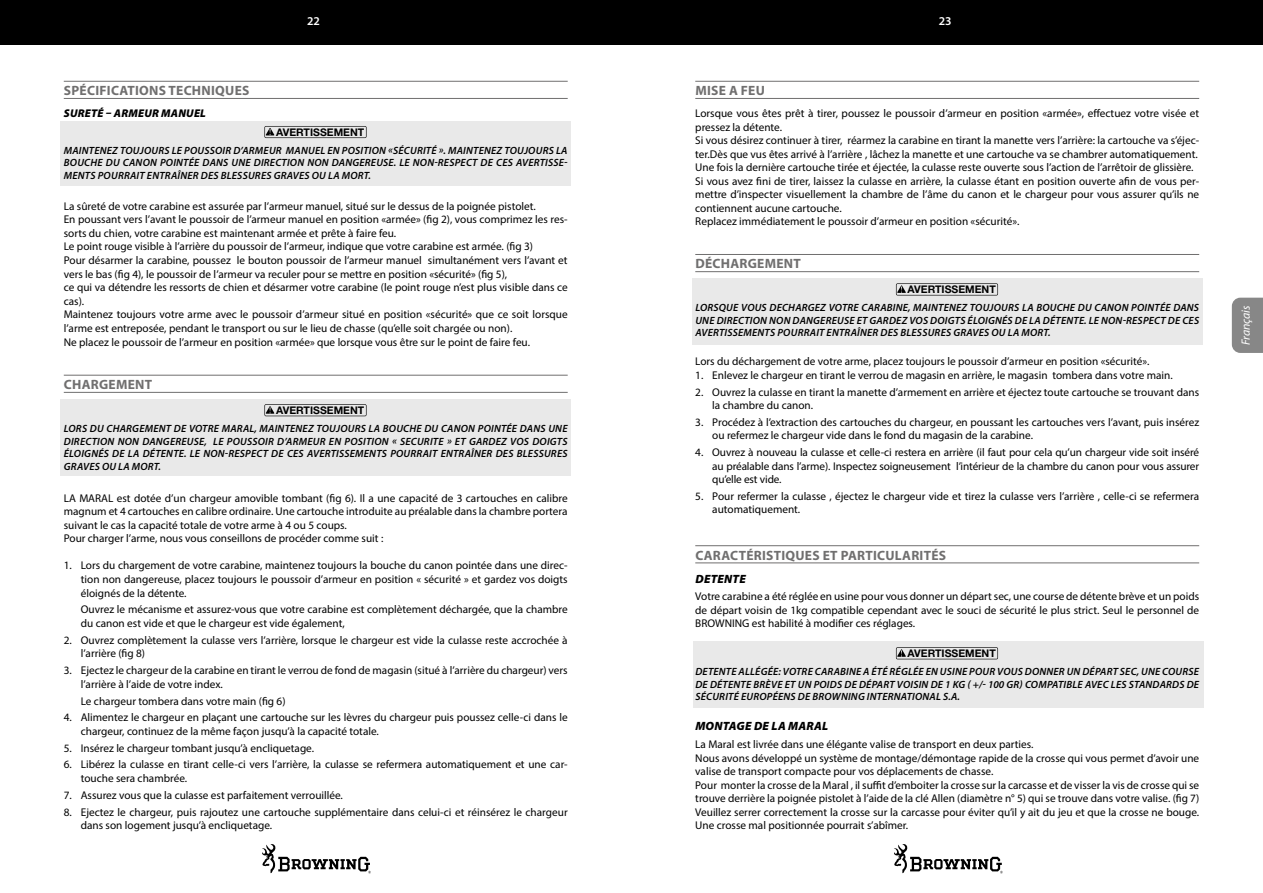
<style>
.page{position:relative;width:1263px;height:893px;background:#fff}
.page>*{position:absolute;margin:0;border:0;box-sizing:border-box;transform-origin:0 0}
.t1{font:700 13.5px "Myriad Pro";letter-spacing:.02em;color:#706f6f}
.t2{font:italic 900 12px "Myriad Pro";letter-spacing:.02em;color:#000}
.t3{font:italic 12px "Myriad Pro";color:#fff}
.t4{font:600 12px "Myriad Pro";color:#fff}
.t5{font:11.25px/13.6px "Myriad Pro";color:#000}
.t6{font:italic 900 11.25px "Myriad Pro";letter-spacing:.02em;color:#000}
.t7{font:italic 600 10.5px/12.8px "Myriad Pro";letter-spacing:.02em;color:#000;text-align:justify}
.t8{font:700 10.5px "Helvetica Neue";color:#000}
</style>
<div class="page">
<div style="left:0;top:0;width:1263px;height:45px;background:#000"></div>
<svg style="left:262px;top:844px;width:109px;height:29px"></svg>
<svg style="left:894px;top:844px;width:109px;height:29px"></svg>
<div style="left:61px;top:399px;width:510px;height:77px;background:#e9e9e9"></div>
<div style="left:61px;top:121px;width:510px;height:65px;background:#e9e9e9"></div>
<hr style="left:64px;top:81px;width:504px;height:1px;background:#706f6f">
<hr style="left:64px;top:98px;width:504px;height:1px;background:#706f6f">
<hr style="left:64px;top:375px;width:504px;height:1px;background:#706f6f">
<hr style="left:64px;top:392px;width:504px;height:1px;background:#706f6f">
<svg style="left:264px;top:126px;width:103px;height:12px"></svg>
<svg style="left:264px;top:404px;width:103px;height:12px"></svg>
<div style="left:692px;top:279px;width:510px;height:66px;background:#e9e9e9"></div>
<div style="left:693px;top:641px;width:511px;height:66px;background:#e9e9e9"></div>
<div style="left:1232px;top:298px;width:31px;height:55px;background:#878787"></div>
<hr style="left:695px;top:81px;width:504px;height:1px;background:#706f6f">
<hr style="left:695px;top:98px;width:504px;height:1px;background:#706f6f">
<hr style="left:695px;top:254px;width:504px;height:1px;background:#706f6f">
<hr style="left:695px;top:271px;width:504px;height:1px;background:#706f6f">
<hr style="left:695px;top:545px;width:504px;height:1px;background:#706f6f">
<hr style="left:695px;top:563px;width:504px;height:1px;background:#706f6f">
<svg style="left:896px;top:283px;width:102px;height:12px"></svg>
<svg style="left:896px;top:647px;width:102px;height:12px"></svg>
<p class="t4" style="left:307px;top:13px;width:14px">22</p>
<p class="t4" style="left:939px;top:13px;width:14px">23</p>
<p class="t1" style="left:64px;top:82px;width:187px">SPÉCIFICATIONS TECHNIQUES</p>
<p class="t6" style="left:64px;top:107px;width:144px">SURETÉ – ARMEUR MANUEL</p>
<p class="t8" style="left:276px;top:126px;width:90px">AVERTISSEMENT</p>
<p class="t7" style="left:64px;top:144px;width:505px">MAINTENEZ TOUJOURS LE POUSSOIR D’ARMEUR MANUEL EN POSITION «SÉCURITÉ ». MAINTENEZ TOUJOURS LA BOUCHE DU CANON POINTÉE DANS UNE DIRECTION NON DANGEREUSE. LE NON-RESPECT DE CES AVERTISSE-MENTS POURRAIT ENTRAÎNER DES BLESSURES GRAVES OU LA MORT.</p>
<p class="t5" style="left:64px;top:199px;width:505px">La sûreté de votre carabine est assurée par l’armeur manuel, situé sur le dessus de la poignée pistolet.<br>En poussant vers l’avant le poussoir de l’armeur manuel en position «armée» (fig 2), vous comprimez les res&shy;sorts du chien, votre carabine est maintenant armée et prête à faire feu.<br>Le point rouge visible à l’arrière du poussoir de l’armeur, indique que votre carabine est armée. (fig 3)<br>Pour désarmer la carabine, poussez le bouton poussoir de l’armeur manuel simultanément vers l’avant et vers le bas (fig 4), le poussoir de l’armeur va reculer pour se mettre en position «sécurité» (fig 5),<br>ce qui va détendre les ressorts de chien et désarmer votre carabine (le point rouge n’est plus visible dans ce cas).<br>Maintenez toujours votre arme avec le poussoir d’armeur situé en position «sécurité» que ce soit lorsque l’arme est entreposée, pendant le transport ou sur le lieu de chasse (qu’elle soit chargée ou non).<br>Ne placez le poussoir de l’armeur en position «armée» que lorsque vous être sur le point de faire feu.</p>
<p class="t1" style="left:64px;top:376px;width:90px">CHARGEMENT</p>
<p class="t8" style="left:276px;top:404px;width:90px">AVERTISSEMENT</p>
<p class="t7" style="left:64px;top:422px;width:505px">LORS DU CHARGEMENT DE VOTRE MARAL, MAINTENEZ TOUJOURS LA BOUCHE DU CANON POINTÉE DANS UNE DIRECTION NON DANGEREUSE, LE POUSSOIR D’ARMEUR EN POSITION « SECURITE » ET GARDEZ VOS DOIGTS ÉLOIGNÉS DE LA DÉTENTE. LE NON-RESPECT DE CES AVERTISSEMENTS POURRAIT ENTRAÎNER DES BLESSURES GRAVES OU LA MORT.</p>
<p class="t5" style="left:64px;top:491px;width:505px">LA MARAL est dotée d’un chargeur amovible tombant (fig 6). Il a une capacité de 3 cartouches en calibre magnum et 4 cartouches en calibre ordinaire. Une cartouche introduite au préalable dans la chambre portera suivant le cas la capacité totale de votre arme à 4 ou 5 coups.<br>Pour charger l’arme, nous vous conseillons de procéder comme suit :</p>
<p class="t5" style="left:81px;top:559px;width:488px;text-align:justify;text-indent:-17px">1. Lors du chargement de votre carabine, maintenez toujours la bouche du canon pointée dans une direc&shy;tion non dangereuse, placez toujours le poussoir d’armeur en position « sécurité » et gardez vos doigts éloignés de la détente.</p>
<p class="t5" style="left:81px;top:603px;width:488px">Ouvrez le mécanisme et assurez-vous que votre carabine est complètement déchargée, que la chambre du canon est vide et que le chargeur est vide également,</p>
<p class="t5" style="left:81px;top:633px;width:488px;text-indent:-17px">2. Ouvrez complètement la culasse vers l’arrière, lorsque le chargeur est vide la culasse reste accrochée à l’arrière (fig 8)</p>
<p class="t5" style="left:81px;top:663px;width:488px;text-indent:-17px">3. Ejectez le chargeur de la carabine en tirant le verrou de fond de magasin (situé à l’arrière du chargeur) vers l’arrière à l’aide de votre index.</p>
<p class="t5" style="left:81px;top:694px;width:206px">Le chargeur tombera dans votre main (fig 6)</p>
<p class="t5" style="left:81px;top:710px;width:488px;text-indent:-17px">4. Alimentez le chargeur en plaçant une cartouche sur les lèvres du chargeur puis poussez celle-ci dans le chargeur, continuez de la même façon jusqu’à la capacité totale.</p>
<p class="t5" style="left:64px;top:741px;width:252px">5. Insérez le chargeur tombant jusqu’à encliquetage.</p>
<p class="t5" style="left:81px;top:758px;width:488px;text-indent:-17px">6. Libérez la culasse en tirant celle-ci vers l’arrière, la culasse se refermera automatiquement et une car&shy;touche sera chambrée.</p>
<p class="t5" style="left:64px;top:788px;width:281px">7. Assurez vous que la culasse est parfaitement verrouillée.</p>
<p class="t5" style="left:81px;top:805px;width:488px;text-indent:-17px">8. Ejectez le chargeur, puis rajoutez une cartouche supplémentaire dans celui-ci et réinsérez le chargeur dans son logement jusqu’à encliquetage.</p>
<p class="t1" style="left:695px;top:82px;width:71px">MISE A FEU</p>
<p class="t5" style="left:695px;top:106px;width:505px">Lorsque vous êtes prêt à tirer, poussez le poussoir d’armeur en position «armée», effectuez votre visée et pressez la détente.<br>Si vous désirez continuer à tirer, réarmez la carabine en tirant la manette vers l’arrière: la cartouche va s’éjec&shy;ter.Dès que vus êtes arrivé à l’arrière , lâchez la manette et une cartouche va se chambrer automatiquement.<br>Une fois la dernière cartouche tirée et éjectée, la culasse reste ouverte sous l’action de l’arrêtoir de glissière.<br>Si vous avez fini de tirer, laissez la culasse en arrière, la culasse étant en position ouverte afin de vous per&shy;mettre d’inspecter visuellement la chambre de l’âme du canon et le chargeur pour vous assurer qu’ils ne contiennent aucune cartouche.<br>Replacez immédiatement le poussoir d’armeur en position «sécurité».</p>
<p class="t1" style="left:695px;top:255px;width:107px">DÉCHARGEMENT</p>
<p class="t8" style="left:907px;top:283px;width:90px">AVERTISSEMENT</p>
<p class="t7" style="left:695px;top:301px;width:505px">LORSQUE VOUS DECHARGEZ VOTRE CARABINE, MAINTENEZ TOUJOURS LA BOUCHE DU CANON POINTÉE DANS UNE DIRECTION NON DANGEREUSE ET GARDEZ VOS DOIGTS ÉLOIGNÉS DE LA DÉTENTE. LE NON-RESPECT DE CES AVERTISSEMENTS POURRAIT ENTRAÎNER DES BLESSURES GRAVES OU LA MORT.</p>
<p class="t5" style="left:695px;top:355px;width:456px">Lors du déchargement de votre arme, placez toujours le poussoir d’armeur en position «sécurité».</p>
<p class="t5" style="left:695px;top:368px;width:479px">1. Enlevez le chargeur en tirant le verrou de magasin en arrière, le magasin tombera dans votre main.</p>
<p class="t5" style="left:712px;top:385px;width:488px;text-indent:-17px">2. Ouvrez la culasse en tirant la manette d’armement en arrière et éjectez toute cartouche se trouvant dans la chambre du canon.</p>
<p class="t5" style="left:712px;top:415px;width:488px;text-indent:-17px">3. Procédez à l’extraction des cartouches du chargeur, en poussant les cartouches vers l’avant, puis insérez ou refermez le chargeur vide dans le fond du magasin de la carabine.</p>
<p class="t5" style="left:712px;top:445px;width:488px;text-align:justify;text-indent:-17px">4. Ouvrez à nouveau la culasse et celle-ci restera en arrière (il faut pour cela qu’un chargeur vide soit inséré au préalable dans l’arme). Inspectez soigneusement l’intérieur de la chambre du canon pour vous assurer qu’elle est vide.</p>
<p class="t5" style="left:712px;top:489px;width:488px;text-indent:-17px">5. Pour refermer la culasse , éjectez le chargeur vide et tirez la culasse vers l’arrière , celle-ci se refermera automatiquement.</p>
<p class="t1" style="left:695px;top:546px;width:252px">CARACTÉRISTIQUES ET PARTICULARITÉS</p>
<p class="t2" style="left:695px;top:572px;width:52px">DETENTE</p>
<p class="t5" style="left:695px;top:590px;width:505px;text-align:justify">Votre carabine a été réglée en usine pour vous donner un départ sec, une course de détente brève et un poids de départ voisin de 1kg compatible cependant avec le souci de sécurité le plus strict. Seul le personnel de BROWNING est habilité à modifier ces réglages.</p>
<p class="t8" style="left:907px;top:647px;width:90px">AVERTISSEMENT</p>
<p class="t7" style="left:695px;top:665px;width:505px">DETENTE ALLÉGÉE: VOTRE CARABINE A ÉTÉ RÉGLÉE EN USINE POUR VOUS DONNER UN DÉPART SEC, UNE COURSE DE DÉTENTE BRÈVE ET UN POIDS DE DÉPART VOISIN DE 1 KG ( +/- 100 GR) COMPATIBLE AVEC LES STANDARDS DE SÉCURITÉ EUROPÉENS DE BROWNING INTERNATIONAL S.A.</p>
<p class="t2" style="left:695px;top:719px;width:134px">MONTAGE DE LA MARAL</p>
<p class="t5" style="left:695px;top:737px;width:505px">La Maral est livrée dans une élégante valise de transport en deux parties.<br>Nous avons développé un système de montage/démontage rapide de la crosse qui vous permet d’avoir une valise de transport compacte pour vos déplacements de chasse.<br>Pour monter la crosse de la Maral , il suffit d’emboiter la crosse sur la carcasse et de visser la vis de crosse qui se trouve derrière la poignée pistolet à l’aide de la clé Allen (diamètre n° 5) qui se trouve dans votre valise. (fig 7)<br>Veuillez serrer correctement la crosse sur la carcasse pour éviter qu’il y ait du jeu et que la crosse ne bouge.<br>Une crosse mal positionnée pourrait s’abîmer.</p>
<p class="t3" style="left:1238px;top:345px;width:42px;rotate:-90deg">Français</p>
</div>
